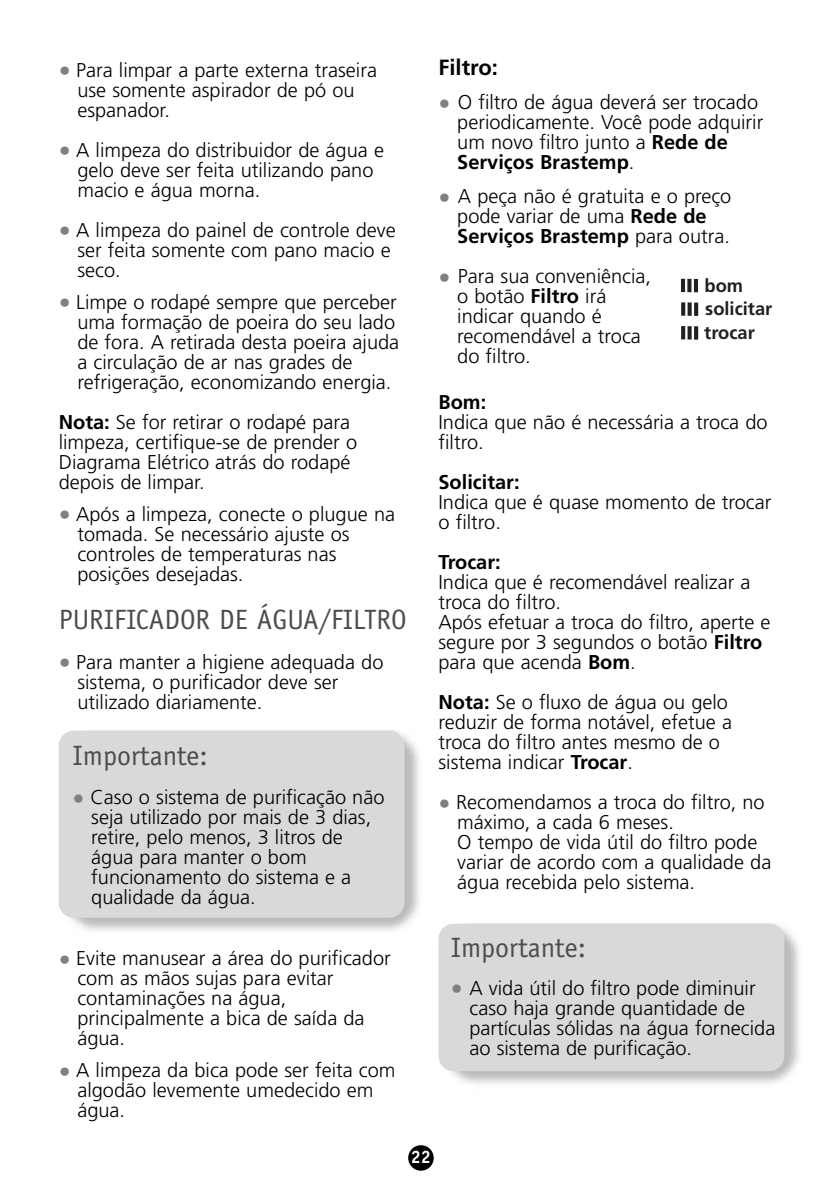
<style>
.page{position:relative;width:838px;height:1190px;background:#fff}
.page>*{position:absolute;margin:0;border:0;box-sizing:border-box;transform-origin:0 0}
.t1{font:28px "Officina Sans";color:#4d4d4d}
.t2{font:700 22px "Frutiger";color:#000}
.t3{font:300 20px/20px "Frutiger";color:#000}
.t4{font:700 20px "Frutiger";color:#000}
.t5{font:700 18.4px/23.4px "Frutiger";color:#231f20}
.t6{font:700 18px "Officina Sans";color:#fff}
.s1{font-weight:400;font-size:24px;color:#808080}
.s2{font-weight:700}
</style>
<div class="page">
<img style="left:438px;top:923px;width:362px;height:54px">
<img style="left:438px;top:977px;width:362px;height:107px">
<div style="left:439px;top:924px;width:345px;height:147px;background:#d9d9d9;border-radius:15px"></div>
<div style="left:408px;top:1145px;width:26px;height:26px;background:#000;border-radius:50%"></div>
<img style="left:58px;top:730px;width:362px;height:94px">
<div style="left:59px;top:731px;width:346px;height:187px;background:#d9d9d9;border-radius:15px"></div>
<hr style="left:681px;top:279px;width:4px;height:13px;background:#231f20">
<svg style="left:687px;top:279px;width:4px;height:13px"></svg>
<hr style="left:694px;top:279px;width:4px;height:13px;background:#231f20">
<svg style="left:681px;top:302px;width:4px;height:14px"></svg>
<svg style="left:688px;top:302px;width:4px;height:14px"></svg>
<svg style="left:694px;top:303px;width:4px;height:13px"></svg>
<svg style="left:681px;top:326px;width:4px;height:13px"></svg>
<svg style="left:688px;top:326px;width:4px;height:14px"></svg>
<svg style="left:694px;top:326px;width:4px;height:14px"></svg>
<p class="t3" style="left:77px;top:61px;width:301px;text-indent:-19px"><span class="s1">•</span> Para limpar a parte externa traseira use somente aspirador de pó ou espanador.</p>
<p class="t3" style="left:77px;top:141px;width:308px;text-indent:-19px"><span class="s1">•</span> A limpeza do distribuidor de água e gelo deve ser feita utilizando pano macio e água morna.</p>
<p class="t3" style="left:77px;top:221px;width:320px;text-indent:-19px"><span class="s1">•</span> A limpeza do painel de controle deve ser feita somente com pano macio e seco.</p>
<p class="t3" style="left:77px;top:293px;width:323px;text-indent:-19px"><span class="s1">•</span> Limpe o rodapé sempre que perceber uma formação de poeira do seu lado de fora. A retirada desta poeira ajuda a circulação de ar nas grades de refrigeração, economizando energia.</p>
<p class="t3" style="left:59px;top:413px;width:300px"><span class="s2">Nota:</span> Se for retirar o rodapé para limpeza, certifique-se de prender o<br>Diagrama Elétrico atrás do rodapé depois de limpar.</p>
<p class="t3" style="left:77px;top:505px;width:319px;text-indent:-19px"><span class="s1">•</span> Após a limpeza, conecte o plugue na tomada. Se necessário ajuste os controles de temperaturas nas posições desejadas.</p>
<h1 class="t1" style="left:59px;top:608px;width:350px">PURIFICADOR DE ÁGUA/FILTRO</h1>
<p class="t3" style="left:77px;top:653px;width:308px;text-indent:-19px"><span class="s1">•</span> Para manter a higiene adequada do sistema, o purificador deve ser utilizado diariamente.</p>
<h1 class="t1" style="left:73px;top:745px;width:137px">Importante:</h1>
<p class="t3" style="left:91px;top:789px;width:295px;text-indent:-19px"><span class="s1">•</span> Caso o sistema de purificação não seja utilizado por mais de 3 dias, retire, pelo menos, 3 litros de água para manter o bom funcionamento do sistema e a qualidade da água.</p>
<p class="t2" style="left:439px;top:59px;width:61px">Filtro:</p>
<p class="t3" style="left:457px;top:94px;width:308px;text-indent:-19px"><span class="s1">•</span> O filtro de água deverá ser trocado periodicamente. Você pode adquirir um novo filtro junto a <span class="s2">Rede de<br>Serviços Brastemp</span>.</p>
<p class="t3" style="left:457px;top:188px;width:276px;text-indent:-19px"><span class="s1">•</span> A peça não é gratuita e o preço pode variar de uma <span class="s2">Rede de<br>Serviços Brastemp</span> para outra.</p>
<p class="t3" style="left:457px;top:268px;width:195px;text-indent:-19px"><span class="s1">•</span> Para sua conveniência, o botão <span class="s2">Filtro</span> irá indicar quando é recomendável a troca do filtro.</p>
<p class="t5" style="left:704px;top:275px;width:70px">bom solicitar trocar</p>
<p class="t4" style="left:439px;top:394px;width:49px">Bom:</p>
<p class="t3" style="left:439px;top:414px;width:331px">Indica que não é necessária a troca do filtro.</p>
<p class="t4" style="left:439px;top:474px;width:83px">Solicitar:</p>
<p class="t3" style="left:439px;top:494px;width:334px">Indica que é quase momento de trocar o filtro.</p>
<p class="t4" style="left:439px;top:554px;width:64px">Trocar:</p>
<p class="t3" style="left:439px;top:574px;width:334px">Indica que é recomendável realizar a troca do filtro.<br>Após efetuar a troca do filtro, aperte e segure por 3 segundos o botão <span class="s2">Filtro </span>para que acenda <span class="s2">Bom</span>.</p>
<p class="t3" style="left:439px;top:694px;width:295px"><span class="s2">Nota:</span> Se o fluxo de água ou gelo reduzir de forma notável, efetue a troca do filtro antes mesmo de o sistema indicar <span class="s2">Trocar</span>.</p>
<p class="t3" style="left:457px;top:794px;width:316px;text-indent:-19px"><span class="s1">•</span> Recomendamos a troca do filtro, no máximo, a cada 6 meses.<br>O tempo de vida útil do filtro pode variar de acordo com a qualidade da água recebida pelo sistema.</p>
<p class="t3" style="left:77px;top:950px;width:315px;text-indent:-19px"><span class="s1">•</span> Evite manusear a área do purificador com as mãos sujas para evitar contaminações na água, principalmente a bica de saída da água.</p>
<p class="t3" style="left:77px;top:1062px;width:320px;text-indent:-19px"><span class="s1">•</span> A limpeza da bica pode ser feita com algodão levemente umedecido em água.</p>
<p class="t6" style="left:411px;top:1150px;width:22px">22</p>
<h1 class="t1" style="left:451px;top:936px;width:137px">Importante:</h1>
<p class="t3" style="left:469px;top:979px;width:307px;text-indent:-19px"><span class="s1">•</span> A vida útil do filtro pode diminuir caso haja grande quantidade de partículas sólidas na água fornecida ao sistema de purificação.</p>
</div>
